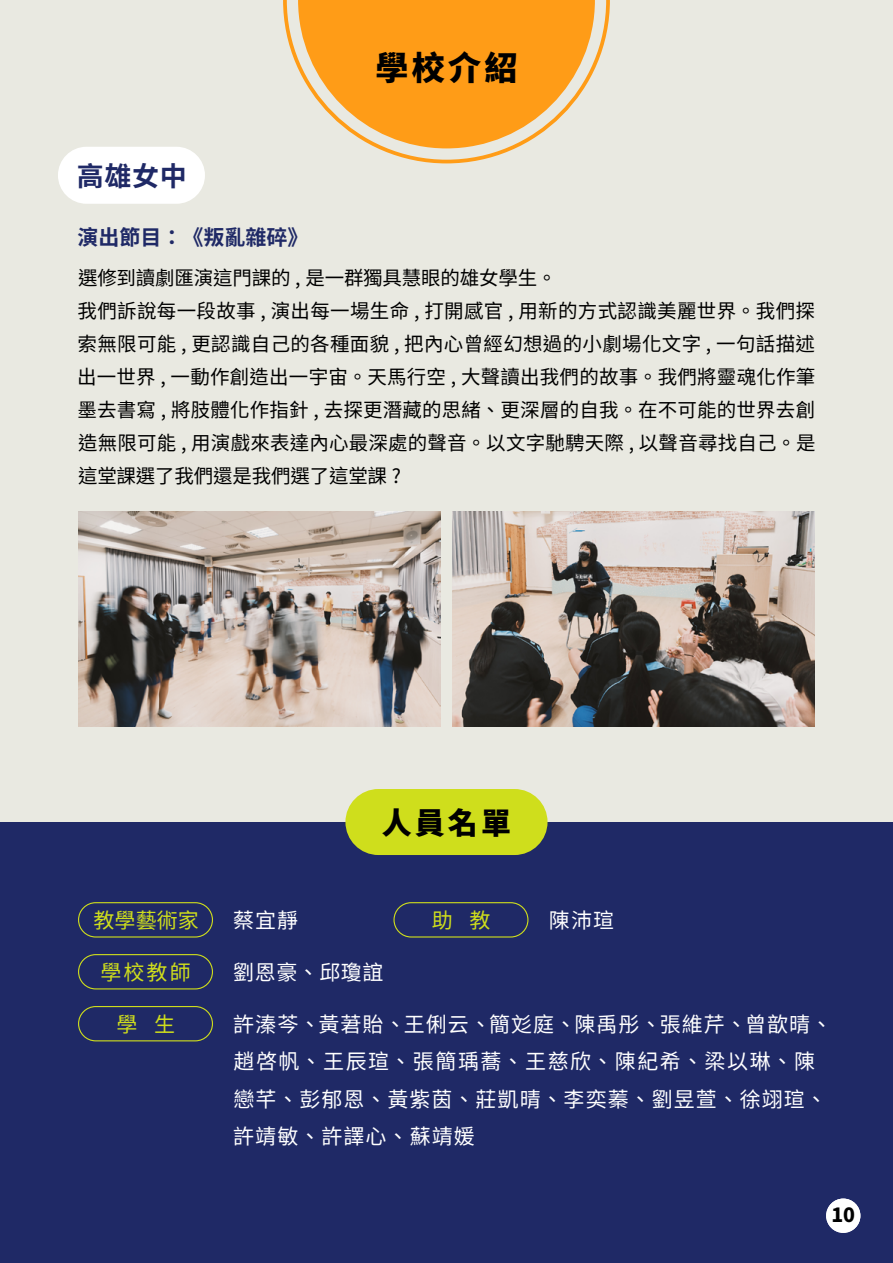
<style>
.page{position:relative;width:893px;height:1263px;background:#e9e9e1}
.page>*{position:absolute;margin:0;border:0;box-sizing:border-box;transform-origin:0 0}
.t1{font:900 33px "Noto Sans TC";color:#000}
.t2{font:900 30px "Noto Sans TC";color:#000}
.t3{font:700 27px "Noto Sans TC";color:#1f2966}
.t4{font:21px/37.5px "Noto Sans TC";letter-spacing:.05em;color:#fff}
.t5{font:21px "Noto Sans TC";color:#cfde1c}
.t6{font:700 21px "Noto Sans TC";color:#1f2966}
.t7{font:19.5px/33px "Noto Sans TC";letter-spacing:.01em;color:#000}
.t8{font:900 19.5px "Noto Sans TC";color:#000}
</style>
<div class="page">
<div style="left:0;top:822px;width:893px;height:441px;background:#1f2966"></div>
<svg style="left:283px;top:0;width:327px;height:164px"></svg>
<div style="left:345px;top:789px;width:202px;height:66px;background:#cfde1c;border-radius:33px"></div>
<div style="left:826px;top:1198px;width:34px;height:35px;background:#fff;border-radius:50%"></div>
<div style="left:78px;top:1006px;width:135px;height:35px;border:1px solid #cfde1c;border-radius:17px"></div>
<div style="left:78px;top:902px;width:135px;height:35px;border:1px solid #cfde1c;border-radius:17px"></div>
<div style="left:393px;top:902px;width:135px;height:35px;border:1px solid #cfde1c;border-radius:17px"></div>
<div style="left:78px;top:954px;width:135px;height:35px;border:1px solid #cfde1c;border-radius:17px"></div>
<img style="left:78px;top:511px;width:363px;height:216px">
<img style="left:452px;top:511px;width:363px;height:216px">
<div style="left:58px;top:147px;width:147px;height:57px;background:#fff;border-radius:28px"></div>
<h3 class="t3" style="left:77px;top:160px;width:112px">高雄女中</h3>
<h1 class="t1" style="left:376px;top:50px;width:143px">學校介紹</h1>
<p class="t6" style="left:78px;top:225px;width:233px">演出節目：《叛亂雜碎》</p>
<p class="t7" style="left:77px;top:262px;width:740px">選修到讀劇匯演這門課的 , 是一群獨具慧眼的雄女學生。<br>我們訴說每一段故事 , 演出每一場生命 , 打開感官 , 用新的方式認識美麗世界。我們探索無限可能 , 更認識自己的各種面貌 , 把內心曾經幻想過的小劇場化文字 , 一句話描述出一世界 , 一動作創造出一宇宙。天馬行空 , 大聲讀出我們的故事。我們將靈魂化作筆墨去書寫 , 將肢體化作指針 , 去探更潛藏的思緒、更深層的自我。在不可能的世界去創造無限可能 , 用演戲來表達內心最深處的聲音。以文字馳騁天際 , 以聲音尋找自己。是這堂課選了我們還是我們選了這堂課 ?</p>
<p class="t5" style="left:94px;top:908px;width:106px">教學藝術家</p>
<p class="t5" style="left:100px;top:960px;width:92px">學校教師</p>
<p class="t5" style="left:116px;top:1012px;width:60px">學 生</p>
<h2 class="t2" style="left:382px;top:806px;width:130px">人員名單</h2>
<p class="t4" style="left:233px;top:902px;width:67px">蔡宜靜</p>
<p class="t4" style="left:549px;top:902px;width:67px">陳沛瑄</p>
<p class="t4" style="left:233px;top:954px;width:152px">劉恩豪、邱瓊誼</p>
<p class="t5" style="left:432px;top:908px;width:60px">助 教</p>
<p class="t4" style="left:233px;top:1006px;width:600px">許溱芩、黃莙貽、王俐云、簡彣庭、陳禹彤、張維芹、曾歆晴、趙啓帆、王辰瑄、張簡瑀蕎、王慈欣、陳紀希、梁以琳、陳戀芊、彭郁恩、黃紫茵、莊凱晴、李奕蓁、劉昱萱、徐翊瑄、許靖敏、許譯心、蘇靖媛</p>
<p class="t8" style="left:831px;top:1204px;width:25px">10</p>
</div>
